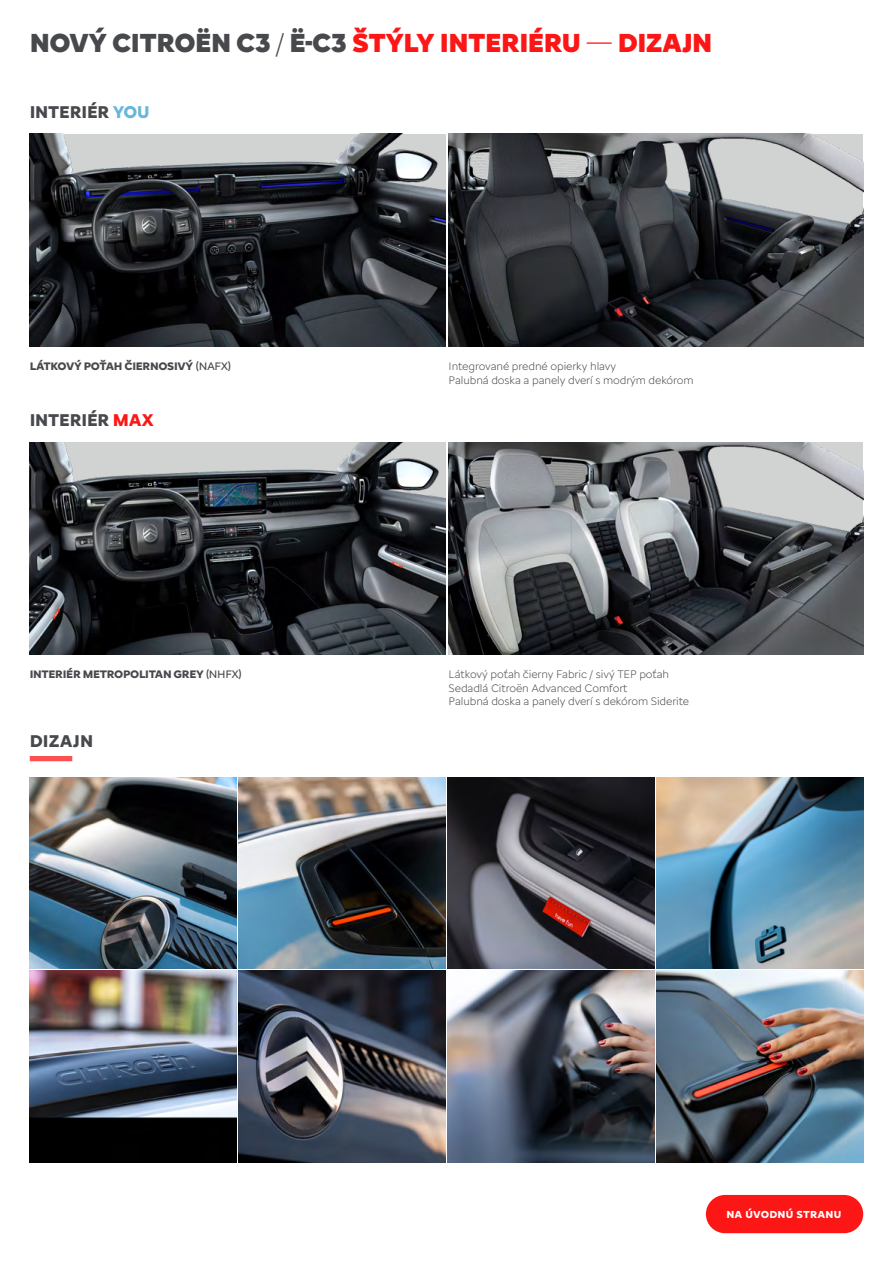
<style>
.page{position:relative;width:893px;height:1263px;background:#fff}
.page>*{position:absolute;margin:0;border:0;box-sizing:border-box;transform-origin:0 0}
.Norm_ln{font:900 27px "Citroen Type";letter-spacing:-.02em;color:#fc1616}
._01_-_mt_-_text{font:700 17.7px "Citroen Type";letter-spacing:-.01em;color:#47494d}
._001_-_tabulka_-_opcie_-_2023{font:700 17.7px "Citroen Type";letter-spacing:.005em;color:#47494d}
.t1{font:300 11.25px "Citroen Type";letter-spacing:-.01em;color:#47494d}
.t2{font:700 11.25px "Citroen Type";letter-spacing:-.025em;color:#47494d}
._01a_nohy_pas{font:700 10.5px "Citroen Type";letter-spacing:.02em;color:#fff}
.s1{color:#47494d}
.s2{font-weight:300;color:#47494d}
.s3{font-weight:300}
.s4{color:#68b7da}
.s5{font-weight:400}
.s6{color:#fc1616}
</style>
<div class="page">
<div style="left:706px;top:1195px;width:157px;height:38px;background:#fc1616;border-radius:19px"></div>
<img style="left:449px;top:134px;width:414px;height:213px">
<img style="left:449px;top:442px;width:414px;height:213px">
<img style="left:30px;top:134px;width:415px;height:213px">
<img style="left:30px;top:442px;width:415px;height:213px">
<div style="left:30px;top:756px;width:42px;height:5px;background:#fd5050"></div>
<img style="left:30px;top:777px;width:207px;height:191px">
<img style="left:656px;top:777px;width:207px;height:191px">
<img style="left:239px;top:777px;width:206px;height:191px">
<img style="left:448px;top:777px;width:206px;height:191px">
<img style="left:30px;top:971px;width:207px;height:191px">
<img style="left:448px;top:971px;width:206px;height:191px">
<img style="left:239px;top:971px;width:206px;height:191px">
<img style="left:656px;top:971px;width:207px;height:191px">
<p class="Norm_ln" style="left:30px;top:22px;width:684px"><span class="s1">NOVÝ CITROËN C3</span> <span class="s2">/</span> <span class="s1">Ë-C3</span> ŠTÝLY INTERIÉRU <span class="s3">—</span> DIZAJN</p>
<p class="_01_-_mt_-_text" style="left:30px;top:99px;width:121px">INTERIÉR <span class="s4">YOU</span></p>
<p class="t2" style="left:30px;top:358px;width:203px">LÁTKOVÝ POŤAH ČIERNOSIVÝ <span class="s5">(NAFX)</span></p>
<p class="t1" style="left:449px;top:358px;width:169px">Integrované predné opierky hlavy</p>
<p class="t1" style="left:449px;top:371px;width:247px">Palubná doska a panely dverí s modrým dekórom</p>
<p class="_01_-_mt_-_text" style="left:30px;top:407px;width:126px">INTERIÉR <span class="s6">MAX</span></p>
<p class="t2" style="left:30px;top:666px;width:214px">INTERIÉR METROPOLITAN GREY <span class="s5">(NHFX)</span></p>
<p class="t1" style="left:449px;top:666px;width:222px">Látkový poťah čierny Fabric / sivý TEP poťah</p>
<p class="t1" style="left:449px;top:680px;width:181px">Sedadlá Citroën Advanced Comfort</p>
<p class="t1" style="left:449px;top:693px;width:242px">Palubná doska a panely dverí s dekórom Siderite</p>
<p class="_001_-_tabulka_-_opcie_-_2023" style="left:30px;top:728px;width:65px">DIZAJN</p>
<p class="_01a_nohy_pas" style="left:726px;top:1206px;width:116px">NA ÚVODNÚ STRANU</p>
</div>
